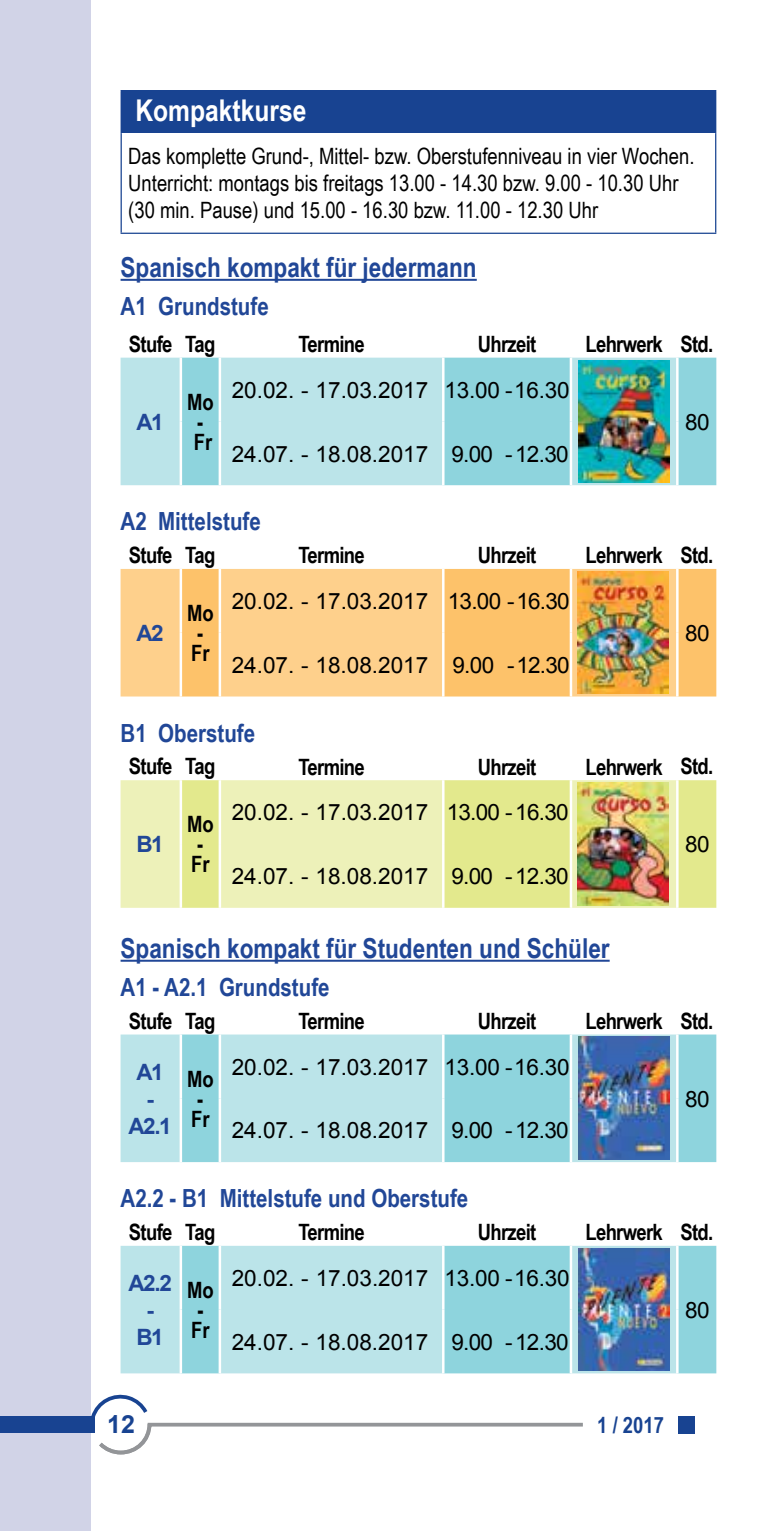
<style>
.page{position:relative;width:766px;height:1531px;background:#fff}
.page>*{position:absolute;margin:0;border:0;box-sizing:border-box;transform-origin:0 0}
.t1{font:700 30px "Arial Narrow";color:#fff}
.t2{font:700 27.5px "Arial Narrow";color:#214797}
.t3{font:700 25px "Arial Narrow";color:#214797}
.t4{font:700 25px "Arial";color:#184391}
.t5{font:22.5px "Arial";color:#000}
.t6{font:700 22.5px/20px "Arial Narrow";letter-spacing:-.03em;color:#000}
.t7{font:22.5px/27px "Arial Narrow";color:#000}
.t8{font:700 22.5px/27px "Arial";letter-spacing:-.06em;color:#214797;text-align:center}
.t9{font:700 22.5px "Arial Narrow";color:#184391}
</style>
<div class="page">
<div style="left:0;top:0;width:91px;height:1530px;background:#d1d3e7"></div>
<div style="left:1px;top:1416px;width:94px;height:17px;background:#184391"></div>
<svg style="left:91px;top:1394px;width:492px;height:61px"></svg>
<div style="left:678px;top:1416px;width:16px;height:17px;background:#184391"></div>
<hr style="left:120px;top:279px;width:356px;height:2px;background:#214797">
<hr style="left:120px;top:960px;width:489px;height:2px;background:#214797">
<div style="left:121px;top:91px;width:594px;height:42px;background:#184391"></div>
<hr style="left:120px;top:90px;width:596px;height:1px;background:#184391">
<hr style="left:120px;top:91px;width:2px;height:42px;background:#184391">
<hr style="left:714px;top:91px;width:2px;height:42px;background:#184391">
<hr style="left:120px;top:133px;width:2px;height:100px;background:#184391">
<hr style="left:714px;top:133px;width:2px;height:100px;background:#184391">
<hr style="left:120px;top:233px;width:596px;height:1px;background:#184391">
<div style="left:120px;top:358px;width:59px;height:127px;background:#bbe4e9"></div>
<svg style="left:182px;top:358px;width:534px;height:127px;background:#a6dce3"></svg>
<hr style="left:218px;top:358px;width:3px;height:63px;background:#fff">
<hr style="left:218px;top:421px;width:3px;height:64px;background:#fff">
<hr style="left:442px;top:358px;width:2px;height:63px;background:#fff">
<hr style="left:569px;top:358px;width:3px;height:63px;background:#fff">
<hr style="left:442px;top:421px;width:2px;height:64px;background:#fff">
<hr style="left:569px;top:421px;width:3px;height:64px;background:#fff">
<hr style="left:676px;top:358px;width:2px;height:63px;background:#fff">
<hr style="left:676px;top:421px;width:2px;height:64px;background:#fff">
<img style="left:578px;top:360px;width:91px;height:123px">
<div style="left:120px;top:569px;width:59px;height:127px;background:#fed08c"></div>
<svg style="left:182px;top:569px;width:534px;height:127px;background:#fdc97c"></svg>
<hr style="left:218px;top:569px;width:3px;height:64px;background:#fff">
<hr style="left:218px;top:633px;width:3px;height:63px;background:#fff">
<hr style="left:442px;top:569px;width:2px;height:64px;background:#fff">
<hr style="left:442px;top:633px;width:2px;height:63px;background:#fff">
<hr style="left:569px;top:569px;width:3px;height:64px;background:#fff">
<hr style="left:569px;top:633px;width:3px;height:63px;background:#fff">
<hr style="left:676px;top:569px;width:2px;height:64px;background:#fff">
<hr style="left:676px;top:633px;width:2px;height:63px;background:#fff">
<img style="left:577px;top:571px;width:91px;height:122px">
<div style="left:120px;top:780px;width:59px;height:128px;background:#edf1b9"></div>
<svg style="left:182px;top:780px;width:534px;height:128px;background:#e8eda5"></svg>
<hr style="left:218px;top:780px;width:3px;height:64px;background:#fff">
<hr style="left:218px;top:844px;width:3px;height:64px;background:#fff">
<hr style="left:442px;top:780px;width:2px;height:64px;background:#fff">
<hr style="left:569px;top:780px;width:3px;height:64px;background:#fff">
<hr style="left:442px;top:844px;width:2px;height:64px;background:#fff">
<hr style="left:569px;top:844px;width:3px;height:64px;background:#fff">
<hr style="left:676px;top:780px;width:2px;height:64px;background:#fff">
<hr style="left:676px;top:844px;width:2px;height:64px;background:#fff">
<img style="left:577px;top:783px;width:91px;height:122px">
<div style="left:120px;top:1034px;width:59px;height:128px;background:#bbe4e9"></div>
<svg style="left:182px;top:1034px;width:534px;height:128px;background:#a6dce3"></svg>
<hr style="left:218px;top:1034px;width:3px;height:64px;background:#fff">
<hr style="left:218px;top:1098px;width:3px;height:64px;background:#fff">
<hr style="left:442px;top:1034px;width:2px;height:64px;background:#fff">
<hr style="left:569px;top:1034px;width:3px;height:64px;background:#fff">
<hr style="left:442px;top:1098px;width:2px;height:64px;background:#fff">
<hr style="left:569px;top:1098px;width:3px;height:64px;background:#fff">
<hr style="left:676px;top:1034px;width:2px;height:64px;background:#fff">
<hr style="left:676px;top:1098px;width:2px;height:64px;background:#fff">
<img style="left:578px;top:1037px;width:91px;height:123px">
<div style="left:120px;top:1246px;width:59px;height:127px;background:#bbe4e9"></div>
<svg style="left:182px;top:1246px;width:534px;height:127px;background:#a6dce3"></svg>
<hr style="left:218px;top:1246px;width:3px;height:63px;background:#fff">
<hr style="left:218px;top:1309px;width:3px;height:64px;background:#fff">
<hr style="left:442px;top:1246px;width:2px;height:63px;background:#fff">
<hr style="left:569px;top:1246px;width:3px;height:63px;background:#fff">
<hr style="left:442px;top:1309px;width:2px;height:64px;background:#fff">
<hr style="left:569px;top:1309px;width:3px;height:64px;background:#fff">
<hr style="left:676px;top:1246px;width:2px;height:63px;background:#fff">
<hr style="left:676px;top:1309px;width:2px;height:64px;background:#fff">
<img style="left:578px;top:1248px;width:91px;height:122px">
<h1 class="t1" style="left:135px;top:87px;width:172px">Kompaktkurse</h1>
<p class="t7" style="left:128px;top:142px;width:567px">Das komplette Grund-, Mittel- bzw. Oberstufenniveau in vier Wochen.<br>Unterricht: montags bis freitags 13.00 - 14.30 bzw. 9.00 - 10.30 Uhr (30 min. Pause) und 15.00 - 16.30 bzw. 11.00 - 12.30 Uhr</p>
<p class="t2" style="left:120px;top:246px;width:357px">Spanisch kompakt für jedermann</p>
<p class="t3" style="left:120px;top:287px;width:150px">A1 Grundstufe</p>
<p class="t6" style="left:129px;top:333px;width:88px">Stufe Tag</p>
<p class="t6" style="left:298px;top:333px;width:68px">Termine</p>
<p class="t6" style="left:477px;top:333px;width:60px">Uhrzeit</p>
<p class="t6" style="left:585px;top:333px;width:129px">Lehrwerk Std.</p>
<p class="t8" style="left:136px;top:408px;width:29px">A1</p>
<p class="t6" style="left:187px;top:391px;width:28px">Mo -<br>Fr</p>
<p class="t5" style="left:232px;top:374px;width:339px">20.02. - 17.03.2017 13.00 -16.30</p>
<p class="t5" style="left:232px;top:438px;width:338px">24.07. - 18.08.2017 9.00 -12.30</p>
<p class="t5" style="left:685px;top:406px;width:26px">80</p>
<p class="t3" style="left:120px;top:503px;width:142px">A2 Mittelstufe</p>
<p class="t6" style="left:129px;top:544px;width:88px">Stufe Tag</p>
<p class="t6" style="left:298px;top:544px;width:68px">Termine</p>
<p class="t6" style="left:477px;top:544px;width:60px">Uhrzeit</p>
<p class="t6" style="left:585px;top:544px;width:129px">Lehrwerk Std.</p>
<p class="t8" style="left:136px;top:620px;width:29px">A2</p>
<p class="t6" style="left:187px;top:602px;width:28px">Mo -<br>Fr</p>
<p class="t5" style="left:232px;top:586px;width:339px">20.02. - 17.03.2017 13.00 -16.30</p>
<p class="t5" style="left:232px;top:649px;width:339px">24.07. - 18.08.2017 9.00 -12.30</p>
<p class="t5" style="left:685px;top:617px;width:26px">80</p>
<p class="t3" style="left:120px;top:714px;width:136px">B1 Oberstufe</p>
<p class="t6" style="left:129px;top:755px;width:88px">Stufe Tag</p>
<p class="t6" style="left:298px;top:756px;width:68px">Termine</p>
<p class="t6" style="left:477px;top:756px;width:60px">Uhrzeit</p>
<p class="t6" style="left:585px;top:756px;width:129px">Lehrwerk Std.</p>
<p class="t8" style="left:136px;top:831px;width:29px">B1</p>
<p class="t6" style="left:187px;top:813px;width:28px">Mo -<br>Fr</p>
<p class="t5" style="left:232px;top:797px;width:338px">20.02. - 17.03.2017 13.00 -16.30</p>
<p class="t5" style="left:232px;top:861px;width:338px">24.07. - 18.08.2017 9.00 -12.30</p>
<p class="t5" style="left:685px;top:829px;width:26px">80</p>
<p class="t2" style="left:120px;top:927px;width:490px">Spanisch kompakt für Studenten und Schüler</p>
<p class="t3" style="left:120px;top:968px;width:210px">A1 - A2.1 Grundstufe</p>
<p class="t6" style="left:129px;top:1009px;width:88px">Stufe Tag</p>
<p class="t6" style="left:298px;top:1009px;width:68px">Termine</p>
<p class="t6" style="left:477px;top:1009px;width:60px">Uhrzeit</p>
<p class="t6" style="left:585px;top:1009px;width:129px">Lehrwerk Std.</p>
<p class="t8" style="left:128px;top:1058px;width:45px">A1<br>-<br>A2.1</p>
<p class="t6" style="left:187px;top:1067px;width:28px">Mo -<br>Fr</p>
<p class="t5" style="left:232px;top:1051px;width:339px">20.02. - 17.03.2017 13.00 -16.30</p>
<p class="t5" style="left:685px;top:1083px;width:26px">80</p>
<p class="t5" style="left:232px;top:1115px;width:338px">24.07. - 18.08.2017 9.00 -12.30</p>
<p class="t3" style="left:120px;top:1179px;width:349px">A2.2 - B1 Mittelstufe und Oberstufe</p>
<p class="t6" style="left:129px;top:1221px;width:88px">Stufe Tag</p>
<p class="t6" style="left:298px;top:1221px;width:68px">Termine</p>
<p class="t6" style="left:477px;top:1221px;width:60px">Uhrzeit</p>
<p class="t6" style="left:585px;top:1221px;width:129px">Lehrwerk Std.</p>
<p class="t8" style="left:128px;top:1269px;width:45px">A2.2 -<br>B1</p>
<p class="t6" style="left:187px;top:1279px;width:28px">Mo -<br>Fr</p>
<p class="t5" style="left:232px;top:1262px;width:339px">20.02. - 17.03.2017 13.00 -16.30</p>
<p class="t5" style="left:685px;top:1294px;width:26px">80</p>
<p class="t5" style="left:232px;top:1326px;width:338px">24.07. - 18.08.2017 9.00 -12.30</p>
<p class="t4" style="left:107px;top:1406px;width:29px">12</p>
<p class="t9" style="left:597px;top:1408px;width:68px">1 / 2017</p>
</div>
